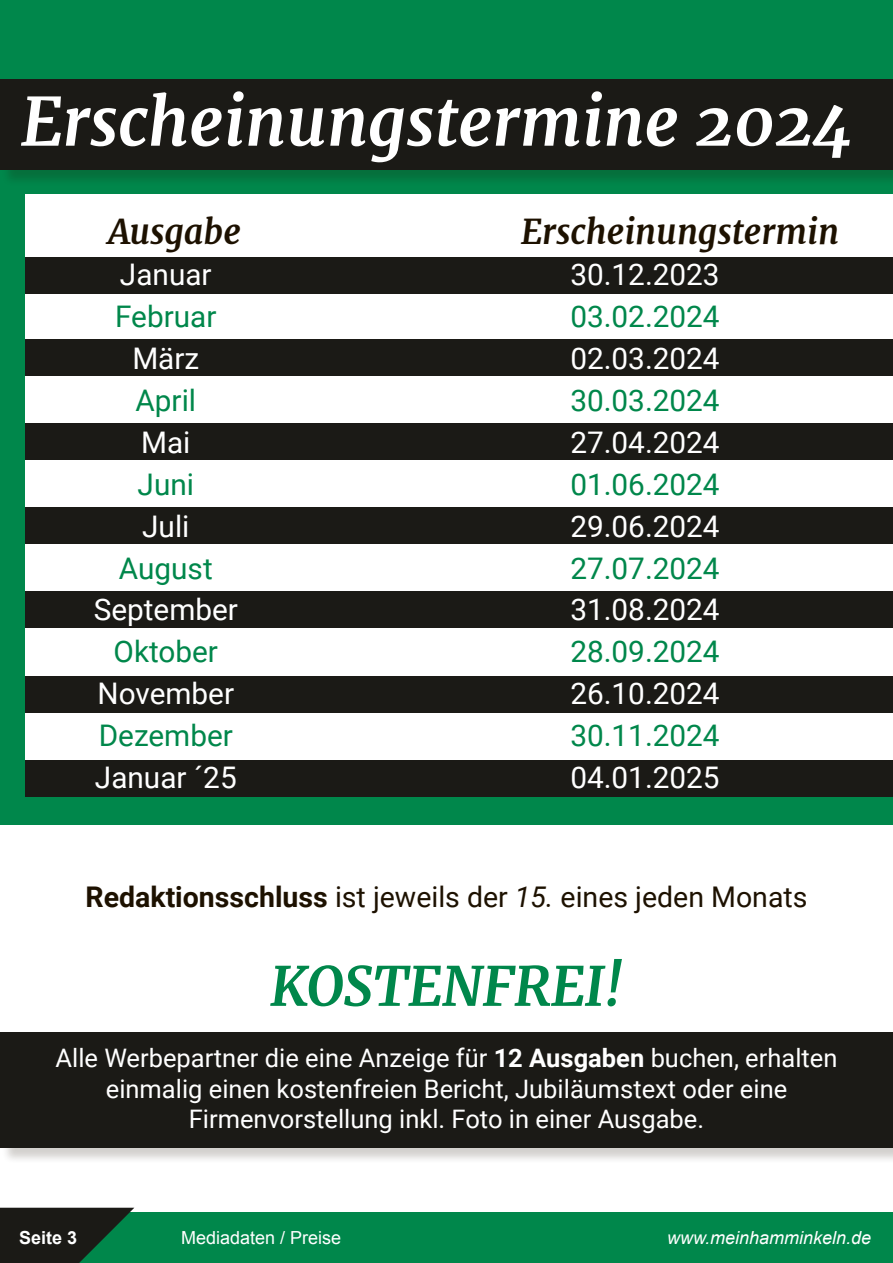
<style>
.page{position:relative;width:893px;height:1263px;background:#fff}
.page>*{position:absolute;margin:0;border:0;box-sizing:border-box;transform-origin:0 0}
.t1{font:italic 700 66.3px "Merriweather";color:#fff}
.t2{font:italic 700 54px "Merriweather";color:#00874b}
.t3{font:italic 700 33.75px "Merriweather";color:#1d1100}
.t4{font:29.7px "Roboto";color:#fff}
.t5{font:29.7px "Roboto";color:#00874b}
.t6{font:28.5px "Roboto";color:#1d1100}
.t7{font:25.5px "Roboto";color:#fff}
.t8{font:italic 18px "Arial";color:#fff}
.t9{font:18px "Arial";color:#fff}
.t10{font:700 18px "Arial";color:#fff}
.s1{font-weight:700}
.s2{font-style:italic}
</style>
<div class="page">
<div style="left:0;top:1212px;width:893px;height:51px;background:#00874b"></div>
<svg style="left:0;top:1208px;width:134px;height:55px"></svg>
<div style="left:0;top:0;width:893px;height:824px;background:#00874b"></div>
<div style="left:2px;top:80px;width:891px;height:107px;background:#1d1100;opacity:.2"></div>
<div style="left:0;top:79px;width:893px;height:90px;background:#1b1a16"></div>
<div style="left:26px;top:195px;width:867px;height:599px;background:#fff"></div>
<div style="left:26px;top:257px;width:867px;height:36px;background:#1b1a16"></div>
<div style="left:26px;top:339px;width:867px;height:37px;background:#1b1a16"></div>
<div style="left:26px;top:424px;width:867px;height:36px;background:#1b1a16"></div>
<div style="left:26px;top:507px;width:867px;height:36px;background:#1b1a16"></div>
<div style="left:26px;top:591px;width:867px;height:37px;background:#1b1a16"></div>
<div style="left:26px;top:676px;width:867px;height:36px;background:#1b1a16"></div>
<div style="left:26px;top:760px;width:867px;height:36px;background:#1b1a16"></div>
<div style="left:2px;top:1034px;width:891px;height:130px;background:#1d1100;opacity:.2"></div>
<div style="left:0;top:1032px;width:893px;height:115px;background:#1b1a16"></div>
<p class="t1" style="left:21px;top:81px;width:833px">Erscheinungstermine 2024</p>
<p class="t3" style="left:108px;top:211px;width:134px">Ausgabe</p>
<p class="t3" style="left:521px;top:211px;width:320px">Erscheinungstermin</p>
<p class="t4" style="left:120px;top:254px;width:93px">Januar</p>
<p class="t5" style="left:115px;top:296px;width:103px">Februar</p>
<p class="t4" style="left:132px;top:337px;width:68px">März</p>
<p class="t5" style="left:136px;top:379px;width:62px">April</p>
<p class="t4" style="left:141px;top:421px;width:51px">Mai</p>
<p class="t5" style="left:138px;top:463px;width:58px">Juni</p>
<p class="t4" style="left:142px;top:505px;width:49px">Juli</p>
<p class="t5" style="left:119px;top:547px;width:95px">August</p>
<p class="t4" style="left:94px;top:589px;width:146px">September</p>
<p class="t5" style="left:114px;top:631px;width:106px">Oktober</p>
<p class="t4" style="left:98px;top:673px;width:138px">November</p>
<p class="t5" style="left:99px;top:715px;width:136px">Dezember</p>
<p class="t4" style="left:95px;top:757px;width:143px">Januar ´25</p>
<p class="t4" style="left:570px;top:254px;width:151px">30.12.2023</p>
<p class="t5" style="left:570px;top:296px;width:151px">03.02.2024</p>
<p class="t4" style="left:570px;top:337px;width:151px">02.03.2024</p>
<p class="t5" style="left:570px;top:379px;width:151px">30.03.2024</p>
<p class="t4" style="left:570px;top:421px;width:151px">27.04.2024</p>
<p class="t5" style="left:570px;top:463px;width:151px">01.06.2024</p>
<p class="t4" style="left:570px;top:505px;width:151px">29.06.2024</p>
<p class="t5" style="left:570px;top:547px;width:151px">27.07.2024</p>
<p class="t4" style="left:570px;top:589px;width:151px">31.08.2024</p>
<p class="t5" style="left:570px;top:631px;width:151px">28.09.2024</p>
<p class="t4" style="left:570px;top:673px;width:151px">26.10.2024</p>
<p class="t5" style="left:570px;top:715px;width:151px">30.11.2024</p>
<p class="t4" style="left:570px;top:757px;width:151px">04.01.2025</p>
<p class="t6" style="left:86px;top:877px;width:723px"><span class="s1">Redaktionsschluss</span> ist jeweils der <span class="s2">15.</span> eines jeden Monats</p>
<p class="t2" style="left:270px;top:953px;width:354px">KOSTENFREI!</p>
<p class="t7" style="left:56px;top:1040px;width:783px">Alle Werbepartner die eine Anzeige für <span class="s1">12 Ausgaben</span> buchen, erhalten</p>
<p class="t7" style="left:106px;top:1071px;width:683px">einmalig einen kostenfreien Bericht, Jubiläumstext oder eine</p>
<p class="t7" style="left:189px;top:1101px;width:517px">Firmenvorstellung inkl. Foto in einer Ausgabe.</p>
<p class="t10" style="left:19px;top:1226px;width:60px">Seite 3</p>
<p class="t9" style="left:181px;top:1226px;width:162px">Mediadaten / Preise</p>
<p class="t8" style="left:667px;top:1226px;width:206px">www.meinhamminkeln.de</p>
</div>
